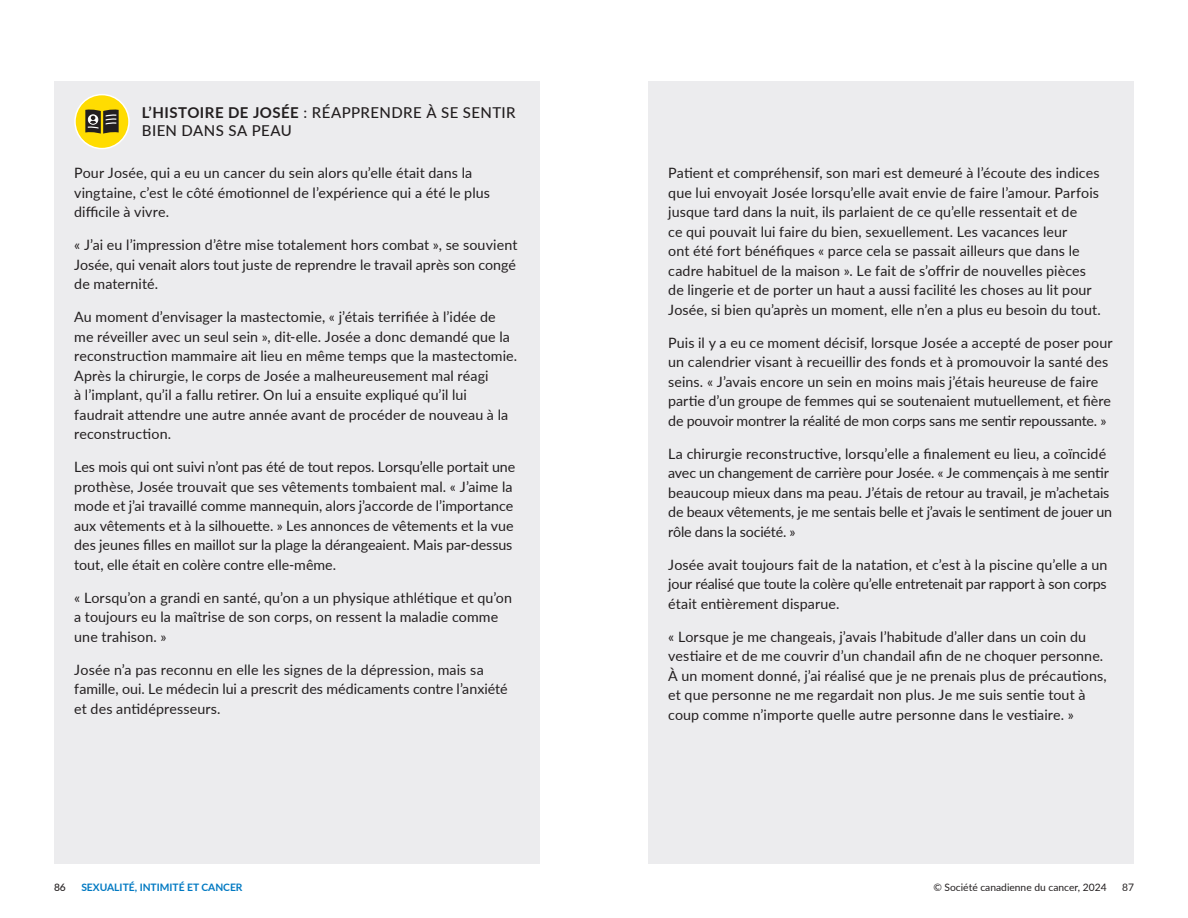
<style>
.page{position:relative;width:1188px;height:918px;background:#fff}
.page>*{position:absolute;margin:0;border:0;box-sizing:border-box;transform-origin:0 0}
.STORY_Heading_-_2_lines{font:500 15px/18px "Lato";letter-spacing:.03em;color:#231f20}
.STORY_Body_Copy{font:14.25px/19.5px "Lato";letter-spacing:.005em;color:#231f20}
.t1{font:10.2px "Lato";color:#231f20}
.t2{font:700 10.2px "Lato";color:#0079c2}
.t3{font:500 10.2px "Lato";color:#231f20}
.s1{font-weight:700}
</style>
<div class="page">
<div style="left:54px;top:81px;width:486px;height:783px;background:#ececee"></div>
<svg style="left:74px;top:94px;width:56px;height:55px"></svg>
<div style="left:648px;top:81px;width:486px;height:783px;background:#ececee"></div>
<p class="STORY_Heading_-_2_lines" style="left:142px;top:103px;width:376px"><span class="s1">L’HISTOIRE DE JOSÉE</span> : RÉAPPRENDRE À SE SENTIR<br>BIEN DANS SA PEAU</p>
<p class="STORY_Body_Copy" style="left:74px;top:163px;width:417px">Pour Josée, qui a eu un cancer du sein alors qu’elle était dans la vingtaine, c’est le côté émotionnel de l’expérience qui a été le plus difficile à vivre.</p>
<p class="STORY_Body_Copy" style="left:74px;top:235px;width:445px;text-align:justify">« J’ai eu l’impression d’être mise totalement hors combat », se souvient Josée, qui venait alors tout juste de reprendre le travail après son congé de maternité.</p>
<p class="STORY_Body_Copy" style="left:74px;top:307px;width:444px">Au moment d’envisager la mastectomie, « j’étais terrifiée à l’idée de me réveiller avec un seul sein », dit-elle. Josée a donc demandé que la reconstruction mammaire ait lieu en même temps que la mastectomie.<br>Après la chirurgie, le corps de Josée a malheureusement mal réagi<br>à l’implant, qu’il a fallu retirer. On lui a ensuite expliqué qu’il lui faudrait attendre une autre année avant de procéder de nouveau à la reconstruction.</p>
<p class="STORY_Body_Copy" style="left:74px;top:457px;width:443px">Les mois qui ont suivi n’ont pas été de tout repos. Lorsqu’elle portait une prothèse, Josée trouvait que ses vêtements tombaient mal. « J’aime la mode et j’ai travaillé comme mannequin, alors j’accorde de l’importance aux vêtements et à la silhouette. » Les annonces de vêtements et la vue des jeunes filles en maillot sur la plage la dérangeaient. Mais par-dessus tout, elle était en colère contre elle-même.</p>
<p class="STORY_Body_Copy" style="left:74px;top:587px;width:439px">« Lorsqu’on a grandi en santé, qu’on a un physique athlétique et qu’on a toujours eu la maîtrise de son corps, on ressent la maladie comme une trahison. »</p>
<p class="STORY_Body_Copy" style="left:74px;top:659px;width:435px">Josée n’a pas reconnu en elle les signes de la dépression, mais sa famille, oui. Le médecin lui a prescrit des médicaments contre l’anxiété et des antidépresseurs.</p>
<p class="STORY_Body_Copy" style="left:668px;top:163px;width:434px">Patient et compréhensif, son mari est demeuré à l’écoute des indices que lui envoyait Josée lorsqu’elle avait envie de faire l’amour. Parfois jusque tard dans la nuit, ils parlaient de ce qu’elle ressentait et de<br>ce qui pouvait lui faire du bien, sexuellement. Les vacances leur<br>ont été fort bénéfiques « parce cela se passait ailleurs que dans le cadre habituel de la maison ». Le fait de s’offrir de nouvelles pièces de lingerie et de porter un haut a aussi facilité les choses au lit pour Josée, si bien qu’après un moment, elle n’en a plus eu besoin du tout.</p>
<p class="STORY_Body_Copy" style="left:668px;top:332px;width:446px">Puis il y a eu ce moment décisif, lorsque Josée a accepté de poser pour un calendrier visant à recueillir des fonds et à promouvoir la santé des seins. « J’avais encore un sein en moins mais j’étais heureuse de faire partie d’un groupe de femmes qui se soutenaient mutuellement, et fière de pouvoir montrer la réalité de mon corps sans me sentir repoussante. »</p>
<p class="STORY_Body_Copy" style="left:668px;top:443px;width:445px">La chirurgie reconstructive, lorsqu’elle a finalement eu lieu, a coïncidé avec un changement de carrière pour Josée. « Je commençais à me sentir beaucoup mieux dans ma peau. J’étais de retour au travail, je m’achetais de beaux vêtements, je me sentais belle et j’avais le sentiment de jouer un rôle dans la société. »</p>
<p class="STORY_Body_Copy" style="left:668px;top:554px;width:441px;text-align:justify">Josée avait toujours fait de la natation, et c’est à la piscine qu’elle a un jour réalisé que toute la colère qu’elle entretenait par rapport à son corps était entièrement disparue.</p>
<p class="STORY_Body_Copy" style="left:668px;top:626px;width:440px">« Lorsque je me changeais, j’avais l’habitude d’aller dans un coin du vestiaire et de me couvrir d’un chandail afin de ne choquer personne.<br>À un moment donné, j’ai réalisé que je ne prenais plus de précautions, et que personne ne me regardait non plus. Je me suis sentie tout à coup comme n’importe quelle autre personne dans le vestiaire. »</p>
<p class="t3" style="left:54px;top:880px;width:13px">86</p>
<p class="t2" style="left:81px;top:880px;width:163px">SEXUALITÉ, INTIMITÉ ET CANCER</p>
<p class="t1" style="left:933px;top:880px;width:175px">© Société canadienne du cancer, 2024</p>
<p class="t1" style="left:1122px;top:880px;width:13px">87</p>
</div>
